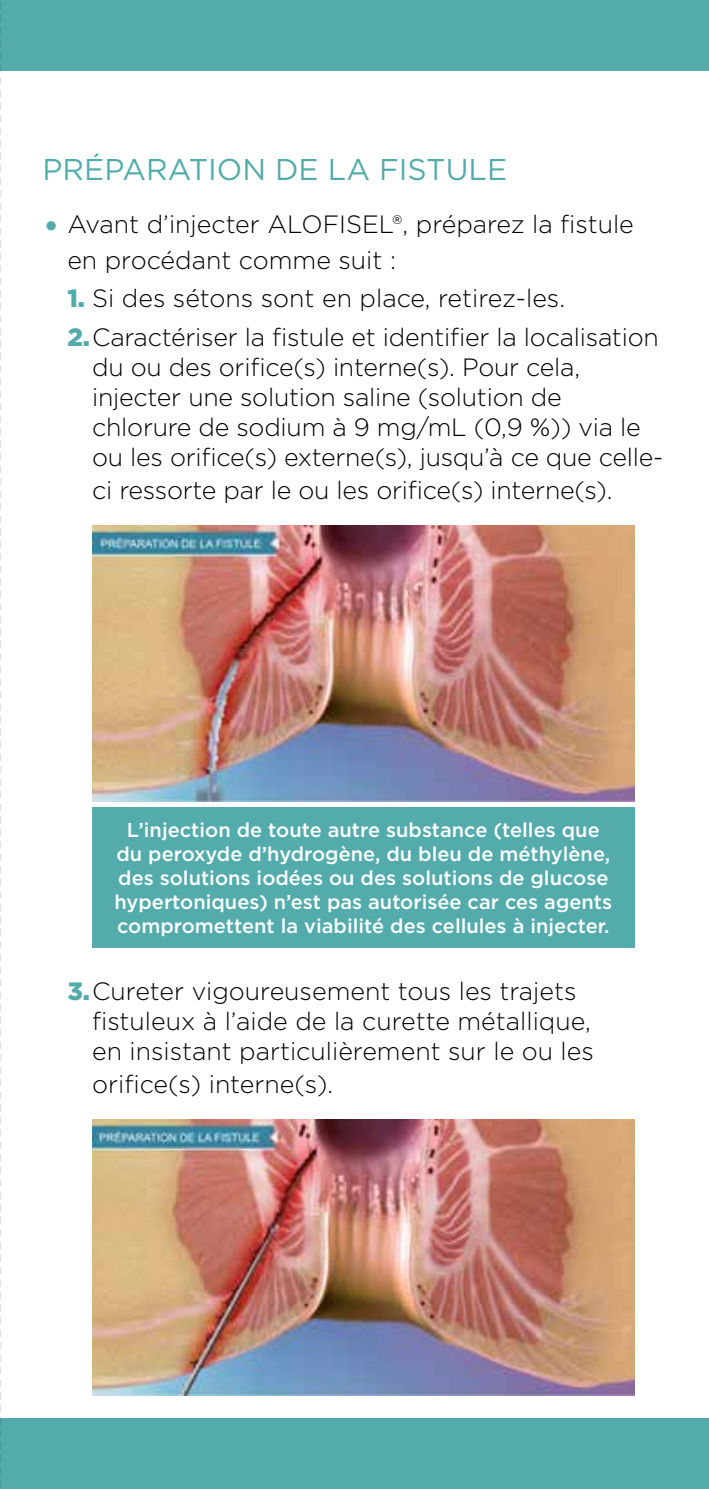
<style>
.page{position:relative;width:709px;height:1489px;background:#fff}
.page>*{position:absolute;margin:0;border:0;box-sizing:border-box;transform-origin:0 0}
.t1{font:30px "Gotham";color:#53acab}
.t2{font:300 25px/30px "Gotham";letter-spacing:-.01em;color:#000}
.t3{font:500 20px/24px "Gotham";color:#fff;text-align:center}
.s1{font-size:37.5px;color:#53acab}
.s2{font-weight:900;color:#53acab}
</style>
<div class="page">
<div style="left:0;top:0;width:709px;height:71px;background:#53acab"></div>
<div style="left:0;top:1417px;width:709px;height:71px;background:#53acab"></div>
<img style="left:92px;top:525px;width:542px;height:276px">
<div style="left:92px;top:806px;width:542px;height:141px;background:#53acab"></div>
<img style="left:92px;top:1119px;width:542px;height:276px">
<svg style="left:0;top:2px;width:1px;height:1485px"></svg>
<p class="t1" style="left:43px;top:150px;width:466px">PRÉPARATION DE LA FISTULE</p>
<p class="t2" style="left:67px;top:205px;width:568px;line-height:36px;text-indent:-25px"><span class="s1">•</span> Avant d’injecter ALOFISEL®, préparez la fistule en procédant comme suit :</p>
<p class="t2" style="left:67px;top:278px;width:593px;line-height:38.5px"><span class="s2">1.</span> Si des sétons sont en place, retirez-les.<br><span class="s2">2.</span>Caractériser la fistule et identifier la localisation</p>
<p class="t2" style="left:92px;top:351px;width:572px">du ou des orifice(s) interne(s). Pour cela, injecter une solution saline (solution de chlorure de sodium à 9 mg/mL (0,9 %)) via le ou les orifice(s) externe(s), jusqu’à ce que celle-</p>
<p class="t2" style="left:92px;top:474px;width:522px">ci ressorte par le ou les orifice(s) interne(s).</p>
<p class="t3" style="left:114px;top:817px;width:499px">L’injection de toute autre substance (telles que du peroxyde d’hydrogène, du bleu de méthylène, des solutions iodées ou des solutions de glucose hypertoniques) n’est pas autorisée car ces agents compromettent la viabilité des cellules à injecter.</p>
<p class="t2" style="left:92px;top:975px;width:503px;text-indent:-25px"><span class="s2">3.</span>Cureter vigoureusement tous les trajets fistuleux à l’aide de la curette métallique, en insistant particulièrement sur le ou les</p>
<p class="t2" style="left:92px;top:1068px;width:243px">orifice(s) interne(s).</p>
</div>
